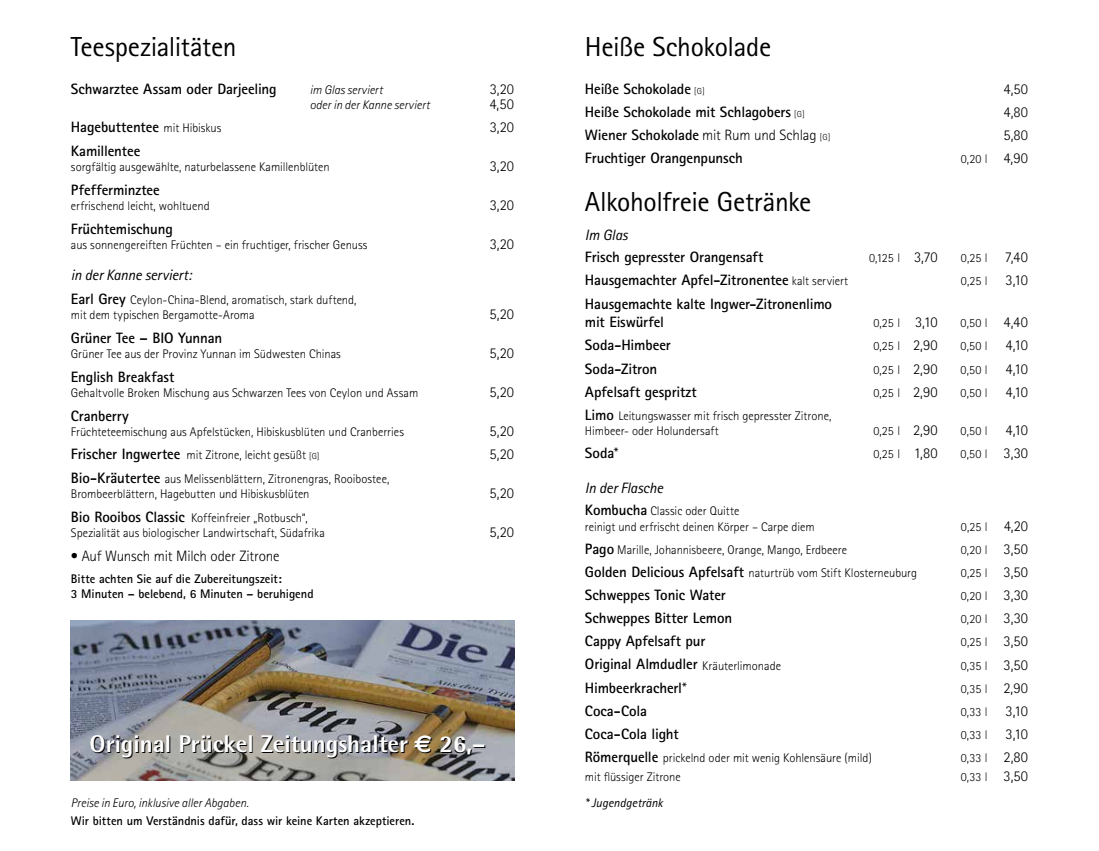
<style>
.page{position:relative;width:1099px;height:851px;background:#fff}
.page>*{position:absolute;margin:0;border:0;box-sizing:border-box;transform-origin:0 0}
.t1{font:27.5px "Rotis Sans Serif";letter-spacing:-.015em;color:#000}
.t2{font:800 24.12px "Rotis Semi Sans";color:#000}
.t3{font:700 15px/18.5px "Rotis Sans Serif";letter-spacing:-.005em;color:#000}
.t4{font:300 15px "Rotis Sans Serif";letter-spacing:-.005em;color:#000}
.t5{font:italic 15px "Rotis Sans Serif";letter-spacing:-.01em;color:#000}
.t6{font:300 12.5px/15px "Rotis Sans Serif";color:#000}
.t7{font:700 12.5px/15px "Rotis Sans Serif";letter-spacing:-.005em;color:#000}
.t8{font:italic 300 12.5px "Rotis Sans Serif";letter-spacing:-.005em;color:#000}
.t9{font:italic 12.5px "Rotis Sans Serif";color:#000}
.s1{font-weight:300;font-size:12.5px}
.s2{font-weight:700;font-size:15px}
.s3{font-size:8.75px}
.s4{font-family:"Euro Sans";font-weight:700;color:#fff}
.s5{color:#fff}
.s6{font-weight:300;font-size:8.75px}
.s7{font-weight:300}
.s8{font-size:15px}
</style>
<div class="page">
<img style="left:71px;top:620px;width:443px;height:160px">
<h1 class="t1" style="left:71px;top:31px;width:167px">Teespezialitäten</h1>
<p class="t3" style="left:71px;top:79px;width:207px">Schwarztee Assam oder Darjeeling</p>
<p class="t8" style="left:310px;top:82px;width:74px">im Glas serviert</p>
<p class="t4" style="left:490px;top:80px;width:26px">3,20</p>
<p class="t8" style="left:310px;top:97px;width:121px">oder in der Kanne serviert</p>
<p class="t4" style="left:489px;top:95px;width:26px">4,50</p>
<p class="t3" style="left:71px;top:118px;width:152px">Hagebuttentee <span class="s1">mit Hibiskus</span></p>
<p class="t4" style="left:490px;top:119px;width:26px">3,20</p>
<p class="t3" style="left:71px;top:142px;width:71px">Kamillentee</p>
<p class="t6" style="left:71px;top:159px;width:260px">sorgfältig ausgewählte, naturbelassene Kamillenblüten</p>
<p class="t4" style="left:490px;top:158px;width:26px">3,20</p>
<p class="t3" style="left:71px;top:180px;width:91px">Pfefferminztee</p>
<p class="t6" style="left:71px;top:198px;width:140px">erfrischend leicht, wohltuend</p>
<p class="t4" style="left:490px;top:196px;width:26px">3,20</p>
<p class="t3" style="left:71px;top:219px;width:103px">Früchtemischung</p>
<p class="t6" style="left:71px;top:237px;width:298px">aus sonnengereiften Früchten – ein fruchtiger, frischer Genuss</p>
<p class="t4" style="left:490px;top:235px;width:26px">3,20</p>
<p class="t5" style="left:71px;top:266px;width:122px">in der Kanne serviert:</p>
<p class="t6" style="left:71px;top:292px;width:287px"><span class="s2">Earl Grey</span> Ceylon-China-Blend, aromatisch, stark duftend, mit dem typischen Bergamotte-Aroma</p>
<p class="t4" style="left:489px;top:305px;width:26px">5,20</p>
<p class="t3" style="left:71px;top:328px;width:153px">Grüner Tee – BIO Yunnan</p>
<p class="t6" style="left:71px;top:346px;width:271px">Grüner Tee aus der Provinz Yunnan im Südwesten Chinas</p>
<p class="t4" style="left:489px;top:344px;width:26px">5,20</p>
<p class="t3" style="left:71px;top:367px;width:105px">English Breakfast</p>
<p class="t6" style="left:71px;top:385px;width:349px">Gehaltvolle Broken Mischung aus Schwarzen Tees von Ceylon und Assam</p>
<p class="t4" style="left:489px;top:383px;width:26px">5,20</p>
<p class="t3" style="left:71px;top:406px;width:59px">Cranberry</p>
<p class="t6" style="left:71px;top:424px;width:334px">Früchteteemischung aus Apfelstücken, Hibiskusblüten und Cranberries</p>
<p class="t4" style="left:489px;top:422px;width:26px">5,20</p>
<p class="t6" style="left:71px;top:447px;width:250px"><span class="s2">Frischer Ingwertee</span> mit Zitrone, leicht gesüßt <span class="s3">[G]</span></p>
<p class="t4" style="left:489px;top:445px;width:26px">5,20</p>
<p class="t6" style="left:71px;top:471px;width:320px"><span class="s2">Bio-Kräutertee</span> aus Melissenblättern, Zitronengras, Rooibostee,<br>Brombeerblättern, Hagebutten und Hibiskusblüten</p>
<p class="t4" style="left:489px;top:484px;width:26px">5,20</p>
<p class="t6" style="left:71px;top:510px;width:256px"><span class="s2">Bio Rooibos Classic</span> Koffeinfreier „Rotbusch“,<br>Spezialität aus biologischer Landwirtschaft, Südafrika</p>
<p class="t4" style="left:71px;top:547px;width:210px">• Auf Wunsch mit Milch oder Zitrone</p>
<p class="t7" style="left:71px;top:571px;width:244px">Bitte achten Sie auf die Zubereitungszeit:<br>3 Minuten – belebend, 6 Minuten – beruhigend</p>
<p class="t4" style="left:489px;top:523px;width:26px">5,20</p>
<h2 class="t2" style="left:90px;top:729px;width:396px">Original Prückel Zeitungshalter <span class="s4">€</span> <span class="s5">26,–</span></h2>
<h2 class="t2" style="left:454px;top:729px;width:15px">3</h2>
<p class="t8" style="left:71px;top:795px;width:179px">Preise in Euro, inklusive aller Abgaben.</p>
<p class="t7" style="left:71px;top:812px;width:345px">Wir bitten um Verständnis dafür, dass wir keine Karten akzeptieren.</p>
<h1 class="t1" style="left:585px;top:31px;width:188px">Heiße Schokolade</h1>
<p class="t3" style="left:585px;top:79px;width:121px">Heiße Schokolade <span class="s6">[G]</span></p>
<p class="t4" style="left:1003px;top:80px;width:26px">4,50</p>
<p class="t3" style="left:585px;top:102px;width:221px">Heiße Schokolade mit Schlagobers <span class="s6">[G]</span></p>
<p class="t4" style="left:1003px;top:103px;width:26px">4,80</p>
<p class="t3" style="left:585px;top:125px;width:247px">Wiener Schokolade <span class="s7">mit Rum und Schlag</span> <span class="s6">[G]</span></p>
<p class="t4" style="left:1003px;top:126px;width:26px">5,80</p>
<p class="t3" style="left:585px;top:148px;width:159px">Fruchtiger Orangenpunsch</p>
<p class="t6" style="left:960px;top:151px;width:69px">0,20 l <span class="s8">4,90</span></p>
<h1 class="t1" style="left:585px;top:185px;width:228px">Alkoholfreie Getränke</h1>
<p class="t5" style="left:585px;top:226px;width:44px">Im Glas</p>
<p class="t3" style="left:585px;top:248px;width:180px">Frisch gepresster Orangensaft</p>
<p class="t6" style="left:869px;top:250px;width:70px">0,125 l <span class="s8">3,70</span></p>
<p class="t6" style="left:960px;top:250px;width:69px">0,25 l <span class="s8">7,40</span></p>
<p class="t3" style="left:585px;top:271px;width:265px">Hausgemachter Apfel-Zitronentee <span class="s1">kalt serviert</span></p>
<p class="t6" style="left:960px;top:274px;width:69px">0,25 l <span class="s8">3,10</span></p>
<p class="t3" style="left:585px;top:294px;width:249px">Hausgemachte kalte Ingwer-Zitronenlimo mit Eiswürfel</p>
<p class="t6" style="left:873px;top:315px;width:66px">0,25 l <span class="s8">3,10</span></p>
<p class="t6" style="left:960px;top:315px;width:69px">0,50 l <span class="s8">4,40</span></p>
<p class="t3" style="left:585px;top:336px;width:87px">Soda-Himbeer</p>
<p class="t6" style="left:873px;top:338px;width:66px">0,25 l <span class="s8">2,90</span></p>
<p class="t6" style="left:960px;top:338px;width:69px">0,50 l <span class="s8">4,10</span></p>
<p class="t3" style="left:585px;top:359px;width:74px">Soda-Zitron</p>
<p class="t6" style="left:873px;top:362px;width:66px">0,25 l <span class="s8">2,90</span></p>
<p class="t6" style="left:960px;top:362px;width:69px">0,50 l <span class="s8">4,10</span></p>
<p class="t3" style="left:585px;top:382px;width:113px">Apfelsaft gespritzt</p>
<p class="t6" style="left:873px;top:385px;width:66px">0,25 l <span class="s8">2,90</span></p>
<p class="t6" style="left:960px;top:385px;width:69px">0,50 l <span class="s8">4,10</span></p>
<p class="t6" style="left:585px;top:408px;width:248px"><span class="s2">Limo</span> Leitungswasser mit frisch gepresster Zitrone,<br>Himbeer- oder Holundersaft</p>
<p class="t6" style="left:873px;top:423px;width:66px">0,25 l <span class="s8">2,90</span></p>
<p class="t6" style="left:960px;top:423px;width:69px">0,50 l <span class="s8">4,10</span></p>
<p class="t3" style="left:585px;top:443px;width:35px">Soda<span class="s7">*</span></p>
<p class="t6" style="left:873px;top:446px;width:66px">0,25 l <span class="s8">1,80</span></p>
<p class="t6" style="left:960px;top:446px;width:69px">0,50 l <span class="s8">3,30</span></p>
<p class="t5" style="left:585px;top:479px;width:80px">In der Flasche</p>
<p class="t6" style="left:585px;top:503px;width:231px"><span class="s2">Kombucha</span> Classic oder Quitte<br>reinigt und erfrischt deinen Körper – Carpe diem</p>
<p class="t6" style="left:960px;top:518px;width:69px">0,25 l <span class="s8">4,20</span></p>
<p class="t6" style="left:585px;top:542px;width:263px"><span class="s2">Pago</span> Marille, Johannisbeere, Orange, Mango, Erdbeere</p>
<p class="t6" style="left:960px;top:542px;width:69px">0,20 l <span class="s8">3,50</span></p>
<p class="t6" style="left:585px;top:565px;width:334px"><span class="s2">Golden Delicious Apfelsaft</span> naturtrüb vom Stift Klosterneuburg</p>
<p class="t6" style="left:960px;top:565px;width:69px">0,25 l <span class="s8">3,50</span></p>
<p class="t3" style="left:585px;top:585px;width:142px">Schweppes Tonic Water</p>
<p class="t6" style="left:960px;top:588px;width:69px">0,20 l <span class="s8">3,30</span></p>
<p class="t3" style="left:585px;top:608px;width:149px">Schweppes Bitter Lemon</p>
<p class="t6" style="left:960px;top:611px;width:69px">0,20 l <span class="s8">3,30</span></p>
<p class="t3" style="left:585px;top:631px;width:122px">Cappy Apfelsaft pur</p>
<p class="t6" style="left:960px;top:634px;width:69px">0,25 l <span class="s8">3,50</span></p>
<p class="t3" style="left:585px;top:654px;width:198px">Original Almdudler <span class="s1">Kräuterlimonade</span></p>
<p class="t6" style="left:960px;top:657px;width:69px">0,35 l <span class="s8">3,50</span></p>
<p class="t3" style="left:585px;top:678px;width:103px">Himbeerkracherl<span class="s7">*</span></p>
<p class="t6" style="left:960px;top:680px;width:69px">0,35 l <span class="s8">2,90</span></p>
<p class="t3" style="left:585px;top:701px;width:64px">Coca-Cola</p>
<p class="t6" style="left:960px;top:704px;width:69px">0,33 l <span class="s8">3,10</span></p>
<p class="t3" style="left:585px;top:724px;width:95px">Coca-Cola light</p>
<p class="t6" style="left:960px;top:727px;width:69px">0,33 l <span class="s8">3,10</span></p>
<p class="t6" style="left:585px;top:750px;width:289px"><span class="s2">Römerquelle</span> prickelnd oder mit wenig Kohlensäure (mild)</p>
<p class="t6" style="left:960px;top:750px;width:69px">0,33 l <span class="s8">2,80</span></p>
<p class="t6" style="left:585px;top:768px;width:97px">mit flüssiger Zitrone</p>
<p class="t6" style="left:960px;top:768px;width:69px">0,33 l <span class="s8">3,50</span></p>
<p class="t9" style="left:585px;top:795px;width:79px">* Jugendgetränk</p>
</div>
